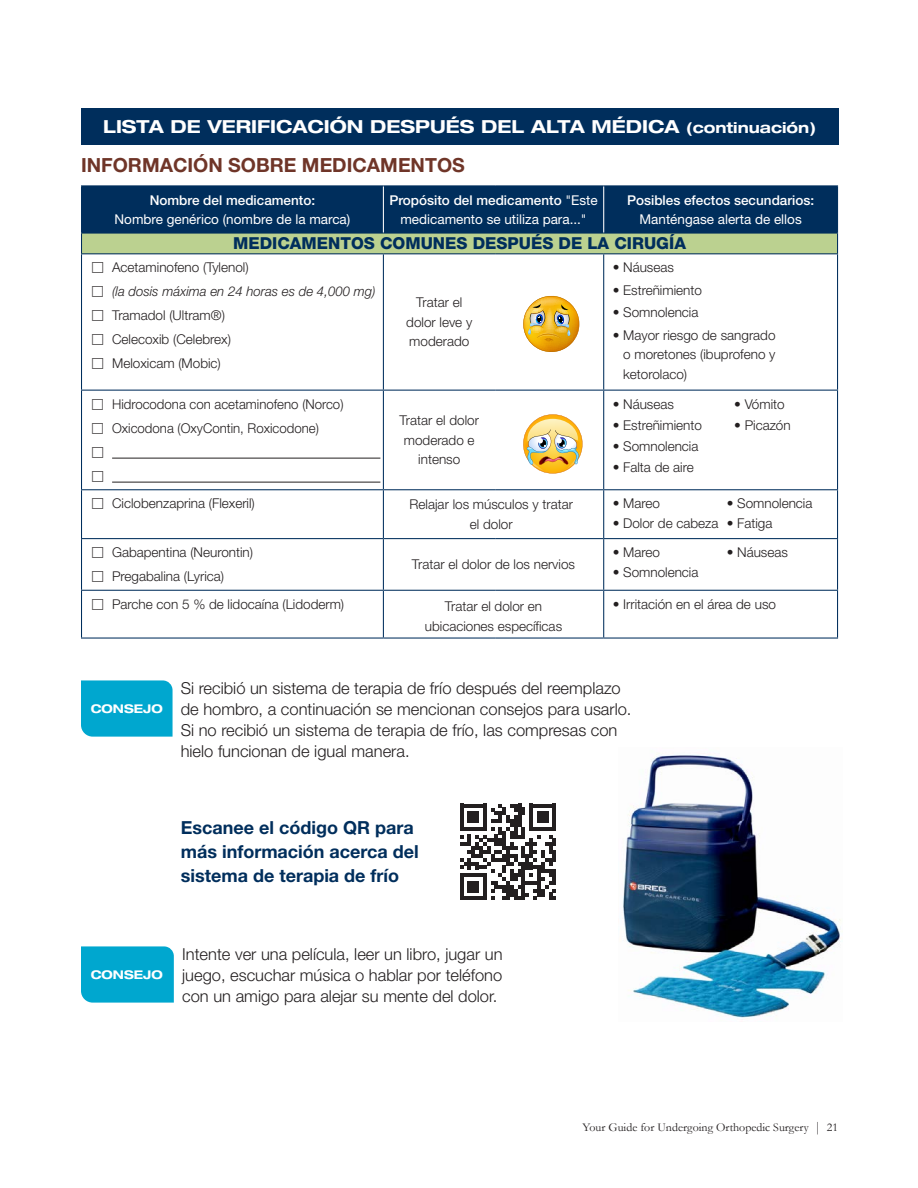
<style>
.page{position:relative;width:918px;height:1188px;background:#fff}
.page>*{position:absolute;margin:0;border:0;box-sizing:border-box;transform-origin:0 0}
.t1{font:700 19.5px "Helvetica Neue LT Pro";color:#6f3528}
.t2{font:700 18px/24px "Helvetica Neue LT Pro";color:#002e5c}
.t3{font:700 expanded 18px "Helvetica Neue LT Pro";color:#fff}
.t4{font:300 16.5px/21px "Helvetica Neue LT Pro";color:#231f20}
.t5{font:800 16.5px "Helvetica Neue LT Pro";color:#002e5c}
.t6{font:300 13.5px/19.5px "Helvetica Neue LT Pro";color:#231f20;text-align:center}
.t7{font:13.5px/19.5px "Helvetica Neue LT Pro";color:#fff;text-align:center}
.t8{font:500 13.5px "Helvetica Neue LT Pro";color:#fff}
.t9{font:italic 300 13.5px "Helvetica Neue LT Pro";color:#231f20}
.t10{font:12px "Garamond";color:#231f20}
.t11{font:700 expanded 12px "Helvetica Neue LT Pro";color:#fff}
.s1{font-size:15px}
.s2{font-weight:500}
.s3{font-size:13.8px}
</style>
<div class="page">
<div style="left:81px;top:108px;width:757px;height:37px;background:#002e5c"></div>
<img style="left:623px;top:754px;width:218px;height:264px">
<div style="left:81px;top:680px;width:92px;height:57px;background:#00a7cf"></div>
<div style="left:81px;top:946px;width:93px;height:57px;background:#00a7cf"></div>
<svg style="left:460px;top:804px;width:96px;height:96px"></svg>
<hr style="left:81px;top:185px;width:302px;height:1px;background:#002e5c">
<hr style="left:383px;top:185px;width:112px;height:1px;background:#002e5c">
<hr style="left:495px;top:185px;width:109px;height:1px;background:#002e5c">
<hr style="left:604px;top:185px;width:234px;height:1px;background:#002e5c">
<svg style="left:81px;top:186px;width:757px;height:67px;background:#365d6b"></svg>
<hr style="left:81px;top:253px;width:302px;height:1px;background:#002e5c">
<hr style="left:81px;top:254px;width:1px;height:136px;background:#002e5c">
<hr style="left:383px;top:253px;width:112px;height:1px;background:#002e5c">
<hr style="left:383px;top:254px;width:1px;height:136px;background:#002e5c">
<hr style="left:495px;top:253px;width:109px;height:1px;background:#002e5c">
<hr style="left:604px;top:253px;width:234px;height:1px;background:#002e5c">
<hr style="left:603px;top:254px;width:1px;height:136px;background:#002e5c">
<hr style="left:837px;top:254px;width:1px;height:136px;background:#002e5c">
<hr style="left:81px;top:390px;width:302px;height:1px;background:#002e5c">
<hr style="left:81px;top:391px;width:1px;height:98px;background:#002e5c">
<hr style="left:383px;top:390px;width:112px;height:1px;background:#002e5c">
<hr style="left:383px;top:391px;width:1px;height:98px;background:#002e5c">
<hr style="left:495px;top:390px;width:109px;height:1px;background:#002e5c">
<hr style="left:604px;top:390px;width:234px;height:1px;background:#002e5c">
<hr style="left:603px;top:391px;width:1px;height:98px;background:#002e5c">
<hr style="left:837px;top:391px;width:1px;height:98px;background:#002e5c">
<hr style="left:81px;top:489px;width:302px;height:1px;background:#002e5c">
<hr style="left:81px;top:490px;width:1px;height:48px;background:#002e5c">
<hr style="left:383px;top:489px;width:112px;height:1px;background:#002e5c">
<hr style="left:383px;top:490px;width:1px;height:48px;background:#002e5c">
<hr style="left:495px;top:489px;width:109px;height:1px;background:#002e5c">
<hr style="left:604px;top:489px;width:234px;height:1px;background:#002e5c">
<hr style="left:603px;top:490px;width:1px;height:48px;background:#002e5c">
<hr style="left:837px;top:490px;width:1px;height:48px;background:#002e5c">
<hr style="left:81px;top:538px;width:302px;height:1px;background:#002e5c">
<hr style="left:81px;top:539px;width:1px;height:51px;background:#002e5c">
<hr style="left:383px;top:538px;width:112px;height:1px;background:#002e5c">
<hr style="left:383px;top:539px;width:1px;height:51px;background:#002e5c">
<hr style="left:495px;top:538px;width:109px;height:1px;background:#002e5c">
<hr style="left:604px;top:538px;width:234px;height:1px;background:#002e5c">
<hr style="left:603px;top:539px;width:1px;height:51px;background:#002e5c">
<hr style="left:837px;top:539px;width:1px;height:51px;background:#002e5c">
<hr style="left:81px;top:590px;width:302px;height:1px;background:#002e5c">
<hr style="left:81px;top:591px;width:1px;height:47px;background:#002e5c">
<hr style="left:383px;top:590px;width:112px;height:1px;background:#002e5c">
<hr style="left:383px;top:591px;width:1px;height:47px;background:#002e5c">
<hr style="left:495px;top:590px;width:109px;height:1px;background:#002e5c">
<hr style="left:604px;top:590px;width:234px;height:1px;background:#002e5c">
<hr style="left:603px;top:591px;width:1px;height:47px;background:#002e5c">
<hr style="left:837px;top:591px;width:1px;height:47px;background:#002e5c">
<hr style="left:81px;top:638px;width:302px;height:1px;background:#002e5c">
<hr style="left:383px;top:638px;width:112px;height:1px;background:#002e5c">
<hr style="left:495px;top:638px;width:109px;height:1px;background:#002e5c">
<hr style="left:604px;top:638px;width:234px;height:1px;background:#002e5c">
<hr style="left:383px;top:186px;width:1px;height:47px;background:#fff">
<hr style="left:603px;top:186px;width:1px;height:47px;background:#fff">
<hr style="left:112px;top:458px;width:268px;height:1px;background:#231f20">
<hr style="left:112px;top:482px;width:268px;height:1px;background:#231f20">
<img style="left:523px;top:414px;width:59px;height:60px">
<img style="left:523px;top:296px;width:56px;height:56px">
<h2 class="t3" style="left:103px;top:115px;width:715px">LISTA DE VERIFICACIÓN DESPUÉS DEL ALTA MÉDICA <span class="s1">(continuación)</span></h2>
<h1 class="t1" style="left:81px;top:153px;width:385px">INFORMACIÓN SOBRE MEDICAMENTOS</h1>
<p class="t7" style="left:389px;top:190px;width:210px"><span class="s2">Propósito del medicamento</span> "Este medicamento se utiliza para..."</p>
<p class="t8" style="left:627px;top:192px;width:189px">Posibles efectos secundarios:</p>
<p class="t8" style="left:150px;top:192px;width:167px">Nombre del medicamento:</p>
<p class="t7" style="left:115px;top:209px;width:237px">Nombre genérico (nombre de la marca)</p>
<p class="t7" style="left:640px;top:209px;width:164px">Manténgase alerta de ellos</p>
<p class="t5" style="left:233px;top:234px;width:454px">MEDICAMENTOS COMUNES DESPUÉS DE LA CIRUGÍA</p>
<p class="t6" style="left:112px;top:258px;width:138px">Acetaminofeno (Tylenol)</p>
<p class="t9" style="left:112px;top:284px;width:265px">(la dosis máxima en 24 horas es de 4,000 mg)</p>
<p class="t6" style="left:112px;top:303px;width:120px;line-height:24px;text-align:left">Tramadol (Ultram®)<br>Celecoxib (Celebrex)<br>Meloxicam (Mobic)</p>
<p class="t6" style="left:613px;top:258px;width:63px">• Náuseas</p>
<p class="t6" style="left:613px;top:280px;width:91px">• Estreñimiento</p>
<p class="t6" style="left:613px;top:303px;width:87px">• Somnolencia</p>
<p class="t6" style="left:623px;top:325px;width:154px;text-align:justify;text-indent:-11px">• Mayor riesgo de sangrado o moretones (ibuprofeno y ketorolaco)</p>
<p class="t6" style="left:406px;top:292px;width:68px">Tratar el dolor leve y moderado</p>
<p class="t6" style="left:112px;top:392px;width:233px;line-height:24px;text-align:left">Hidrocodona con acetaminofeno (Norco)<br>Oxicodona (OxyContin, Roxicodone)</p>
<p class="t6" style="left:400px;top:410px;width:81px">Tratar el dolor moderado e intenso</p>
<p class="t6" style="left:613px;top:394px;width:63px">• Náuseas</p>
<p class="t6" style="left:734px;top:394px;width:52px">• Vómito</p>
<p class="t6" style="left:613px;top:415px;width:91px">• Estreñimiento</p>
<p class="t6" style="left:734px;top:415px;width:58px">• Picazón</p>
<p class="t6" style="left:613px;top:436px;width:87px">• Somnolencia</p>
<p class="t6" style="left:613px;top:457px;width:83px">• Falta de aire</p>
<p class="t6" style="left:112px;top:494px;width:144px">Ciclobenzaprina (Flexeril)</p>
<p class="t6" style="left:410px;top:494px;width:165px">Relajar los músculos y tratar el dolor</p>
<p class="t6" style="left:613px;top:494px;width:49px">• Mareo</p>
<p class="t6" style="left:727px;top:494px;width:87px">• Somnolencia</p>
<p class="t6" style="left:613px;top:513px;width:161px">• Dolor de cabeza • Fatiga</p>
<p class="t6" style="left:112px;top:540px;width:143px;line-height:24px;text-align:left">Gabapentina (Neurontin)<br>Pregabalina (Lyrica)</p>
<p class="t6" style="left:412px;top:554px;width:165px">Tratar el dolor de los nervios</p>
<p class="t6" style="left:613px;top:542px;width:49px">• Mareo</p>
<p class="t6" style="left:727px;top:542px;width:63px">• Náuseas</p>
<p class="t6" style="left:613px;top:562px;width:87px">• Somnolencia</p>
<p class="t6" style="left:112px;top:594px;width:234px">Parche con 5 % de lidocaína (Lidoderm)</p>
<p class="t6" style="left:425px;top:597px;width:139px">Tratar el dolor en ubicaciones específicas</p>
<p class="t6" style="left:613px;top:594px;width:165px">• Irritación en el área de uso</p>
<p class="t11" style="left:91px;top:701px;width:73px">CONSEJO</p>
<p class="t4" style="left:181px;top:677px;width:452px">Si recibió un sistema de terapia de frío después del reemplazo de hombro, a continuación se mencionan consejos para usarlo.<br>Si no recibió un sistema de terapia de frío, las compresas con hielo funcionan de igual manera.</p>
<h2 class="t2" style="left:181px;top:816px;width:240px">Escanee el código QR para más información acerca del sistema de terapia de frío</h2>
<p class="t11" style="left:91px;top:967px;width:73px">CONSEJO</p>
<p class="t4" style="left:182px;top:943px;width:322px;text-align:justify">Intente ver una película, leer un libro, jugar un juego, escuchar música o hablar por teléfono con un amigo para alejar su mente del dolor.</p>
<p class="t10" style="left:582px;top:1120px;width:257px">Your Guide for Undergoing Orthopedic Surgery <span class="s3">|</span> 21</p>
</div>
